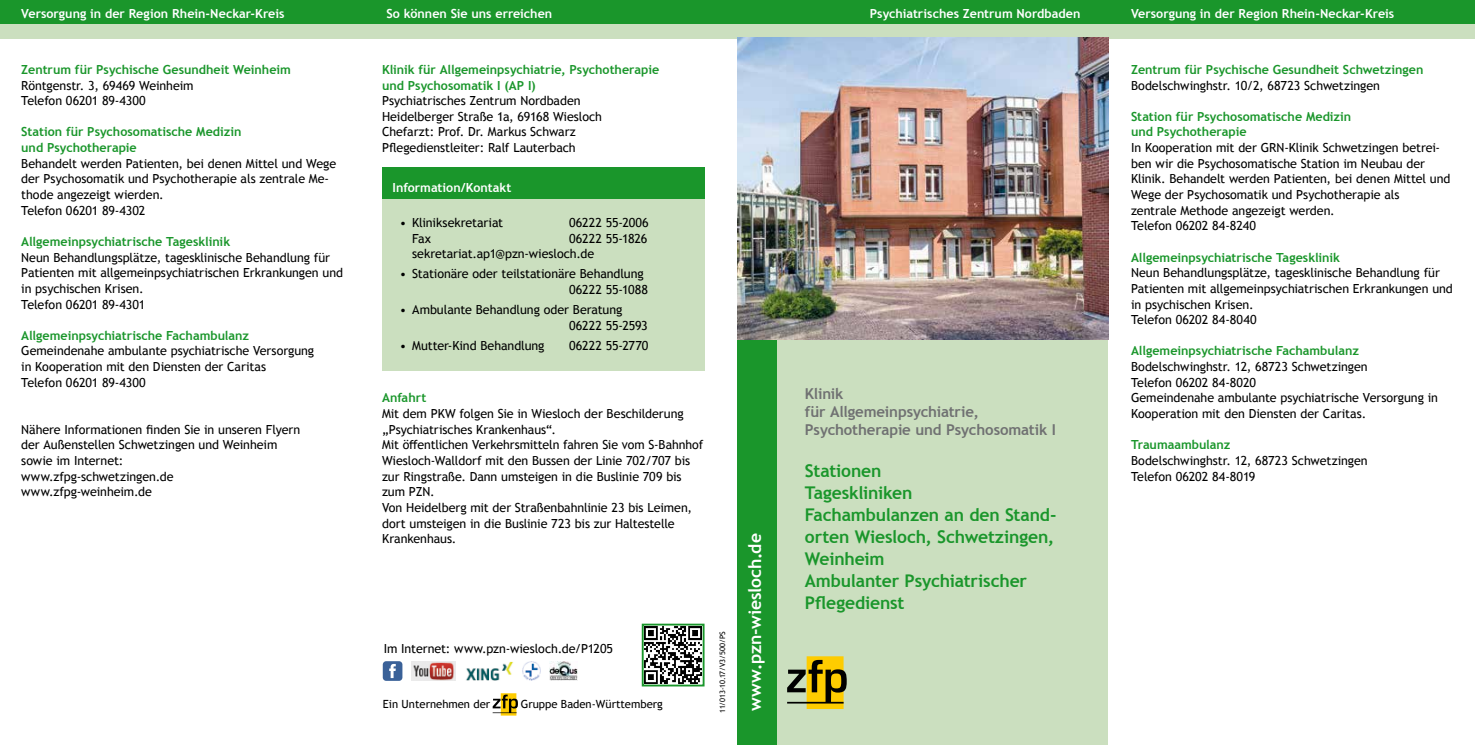
<style>
.page{position:relative;width:1475px;height:745px;background:#fff}
.page>*{position:absolute;margin:0;border:0;box-sizing:border-box;transform-origin:0 0}
.t1{font:700 17.5px/21.9px "Trebuchet MS";letter-spacing:-.01em;color:#1a962b}
.t2{font:700 17.5px "Trebuchet MS";letter-spacing:-.01em;color:#fff}
.t3{font:700 15px/17.5px "Trebuchet MS";letter-spacing:-.01em;color:#707172}
.t4{font:12.5px/15.6px "Trebuchet MS";letter-spacing:-.005em;color:#000}
.t5{font:700 12.5px/15.6px "Trebuchet MS";color:#1a962b}
.t6{font:700 12.5px "Trebuchet MS";color:#fff}
.t7{font:11.25px "Trebuchet MS";color:#000}
.t8{font:7.5px "Trebuchet MS";letter-spacing:.005em;color:#000}
</style>
<div class="page">
<div style="left:0;top:0;width:1474px;height:25px;background:#1a962b"></div>
<div style="left:382px;top:197px;width:322px;height:173px;background:#cbdfbf"></div>
<div style="left:382px;top:167px;width:322px;height:31px;background:#1a962b"></div>
<div style="left:776px;top:337px;width:331px;height:407px;background:#cbdfbf"></div>
<div style="left:737px;top:337px;width:39px;height:407px;background:#1a962b"></div>
<div style="left:0;top:25px;width:1474px;height:14px;background:#cbdfbf"></div>
<img style="left:737px;top:38px;width:370px;height:301px">
<svg style="left:806px;top:656px;width:37px;height:52px"></svg>
<svg style="left:787px;top:659px;width:59px;height:44px"></svg>
<svg style="left:641px;top:623px;width:64px;height:64px"></svg>
<img style="left:549px;top:661px;width:28px;height:19px">
<img style="left:522px;top:661px;width:19px;height:19px">
<img style="left:411px;top:661px;width:44px;height:19px">
<div style="left:383px;top:660px;width:19px;height:20px;background:#3a6198;border-radius:3px"></div>
<svg style="left:389px;top:663px;width:7px;height:14px"></svg>
<img style="left:466px;top:661px;width:47px;height:19px">
<svg style="left:500px;top:693px;width:16px;height:22px"></svg>
<svg style="left:492px;top:694px;width:26px;height:18px"></svg>
<p class="t6" style="left:21px;top:6px;width:264px">Versorgung in der Region Rhein-Neckar-Kreis</p>
<p class="t6" style="left:386px;top:6px;width:167px">So können Sie uns erreichen</p>
<p class="t6" style="left:869px;top:6px;width:212px">Psychiatrisches Zentrum Nordbaden</p>
<p class="t6" style="left:1130px;top:6px;width:264px">Versorgung in der Region Rhein-Neckar-Kreis</p>
<p class="t5" style="left:21px;top:62px;width:271px">Zentrum für Psychische Gesundheit Weinheim</p>
<p class="t4" style="left:21px;top:77px;width:174px">Röntgenstr. 3, 69469 Weinheim<br>Telefon 06201 89-4300</p>
<p class="t5" style="left:21px;top:124px;width:222px">Station für Psychosomatische Medizin und Psychotherapie</p>
<p class="t4" style="left:21px;top:155px;width:316px">Behandelt werden Patienten, bei denen Mittel und Wege der Psychosomatik und Psychotherapie als zentrale Me&shy;thode angezeigt wierden.<br>Telefon 06201 89-4302</p>
<p class="t5" style="left:21px;top:233px;width:210px">Allgemeinpsychiatrische Tagesklinik</p>
<p class="t4" style="left:21px;top:249px;width:323px">Neun Behandlungsplätze, tagesklinische Behandlung für Patienten mit allgemeinpsychiatrischen Erkrankungen und in psychischen Krisen.<br>Telefon 06201 89-4301</p>
<p class="t5" style="left:21px;top:327px;width:229px">Allgemeinpsychiatrische Fachambulanz</p>
<p class="t4" style="left:21px;top:343px;width:294px">Gemeindenahe ambulante psychiatrische Versorgung in Kooperation mit den Diensten der Caritas<br>Telefon 06201 89-4300</p>
<p class="t4" style="left:21px;top:421px;width:280px">Nähere Informationen finden Sie in unseren Flyern der Außenstellen Schwetzingen und Weinheim sowie im Internet:<br>www.zfpg-schwetzingen.de www.zfpg-weinheim.de</p>
<p class="t5" style="left:382px;top:62px;width:279px">Klinik für Allgemeinpsychiatrie, Psychotherapie und Psychosomatik I (AP I)</p>
<p class="t4" style="left:382px;top:93px;width:221px">Psychiatrisches Zentrum Nordbaden Heidelberger Straße 1a, 69168 Wiesloch Chefarzt: Prof. Dr. Markus Schwarz Pflegedienstleiter: Ralf Lauterbach</p>
<p class="t6" style="left:392px;top:179px;width:120px">Information/Kontakt</p>
<p class="t4" style="left:400px;top:214px;width:105px">• Kliniksekretariat</p>
<p class="t4" style="left:569px;top:214px;width:81px">06222 55-2006</p>
<p class="t4" style="left:412px;top:230px;width:20px">Fax</p>
<p class="t4" style="left:412px;top:230px;width:237px;text-indent:157px">06222 55-1826 sekretariat.ap1@pzn-wiesloch.de</p>
<p class="t4" style="left:569px;top:266px;width:80px;text-indent:-169px">• Stationäre oder teilstationäre Behandlung<br>06222 55-1088</p>
<p class="t4" style="left:569px;top:301px;width:80px;text-indent:-169px">• Ambulante Behandlung oder Beratung<br>06222 55-2593</p>
<p class="t4" style="left:400px;top:337px;width:146px">• Mutter-Kind Behandlung</p>
<p class="t4" style="left:569px;top:337px;width:81px">06222 55-2770</p>
<p class="t5" style="left:382px;top:390px;width:46px">Anfahrt</p>
<p class="t4" style="left:382px;top:405px;width:323px">Mit dem PKW folgen Sie in Wiesloch der Beschilderung „Psychiatrisches Krankenhaus“.<br>Mit öffentlichen Verkehrsmitteln fahren Sie vom S-Bahnhof Wiesloch-Walldorf mit den Bussen der Linie 702/707 bis zur Ringstraße. Dann umsteigen in die Buslinie 709 bis zum PZN.<br>Von Heidelberg mit der Straßenbahnlinie 23 bis Leimen, dort umsteigen in die Buslinie 723 bis zur Haltestelle Krankenhaus.</p>
<p class="t4" style="left:383px;top:640px;width:231px">Im Internet: www.pzn-wiesloch.de/P1205</p>
<p class="t7" style="left:383px;top:696px;width:109px">Ein Unternehmen der</p>
<p class="t7" style="left:520px;top:696px;width:144px">Gruppe Baden-Württemberg</p>
<p class="t8" style="left:717px;top:712px;width:83px;rotate:-90deg">11/013-10.17/V3/500/PS</p>
<h1 class="t2" style="left:743px;top:710px;width:179px;rotate:-90deg">www.pzn-wiesloch.de</h1>
<p class="t3" style="left:804px;top:385px;width:253px">Klinik<br>für Allgemeinpsychiatrie,<br>Psychotherapie und Psychosomatik I</p>
<h1 class="t1" style="left:804px;top:460px;width:253px">Stationen<br>Tageskliniken<br>Fachambulanzen an den Stand&shy;orten Wiesloch, Schwetzingen,<br>Weinheim<br>Ambulanter Psychiatrischer<br>Pflegedienst</h1>
<p class="t5" style="left:1130px;top:62px;width:294px">Zentrum für Psychische Gesundheit Schwetzingen</p>
<p class="t4" style="left:1130px;top:77px;width:250px">Bodelschwinghstr. 10/2, 68723 Schwetzingen</p>
<p class="t5" style="left:1130px;top:108px;width:222px">Station für Psychosomatische Medizin und Psychotherapie</p>
<p class="t4" style="left:1130px;top:140px;width:321px">In Kooperation mit der GRN-Klinik Schwetzingen betrei&shy;ben wir die Psychosomatische Station im Neubau der Klinik. Behandelt werden Patienten, bei denen Mittel und Wege der Psychosomatik und Psychotherapie als<br>zentrale Methode angezeigt werden.<br>Telefon 06202 84-8240</p>
<p class="t5" style="left:1130px;top:249px;width:210px">Allgemeinpsychiatrische Tagesklinik</p>
<p class="t4" style="left:1130px;top:265px;width:323px">Neun Behandlungsplätze, tagesklinische Behandlung für Patienten mit allgemeinpsychiatrischen Erkrankungen und in psychischen Krisen.<br>Telefon 06202 84-8040</p>
<p class="t5" style="left:1130px;top:343px;width:229px">Allgemeinpsychiatrische Fachambulanz</p>
<p class="t4" style="left:1130px;top:358px;width:308px">Bodelschwinghstr. 12, 68723 Schwetzingen<br>Telefon 06202 84-8020<br>Gemeindenahe ambulante psychiatrische Versorgung in Kooperation mit den Diensten der Caritas.</p>
<p class="t5" style="left:1130px;top:437px;width:101px">Traumaambulanz</p>
<p class="t4" style="left:1130px;top:452px;width:238px">Bodelschwinghstr. 12, 68723 Schwetzingen<br>Telefon 06202 84-8019</p>
</div>
